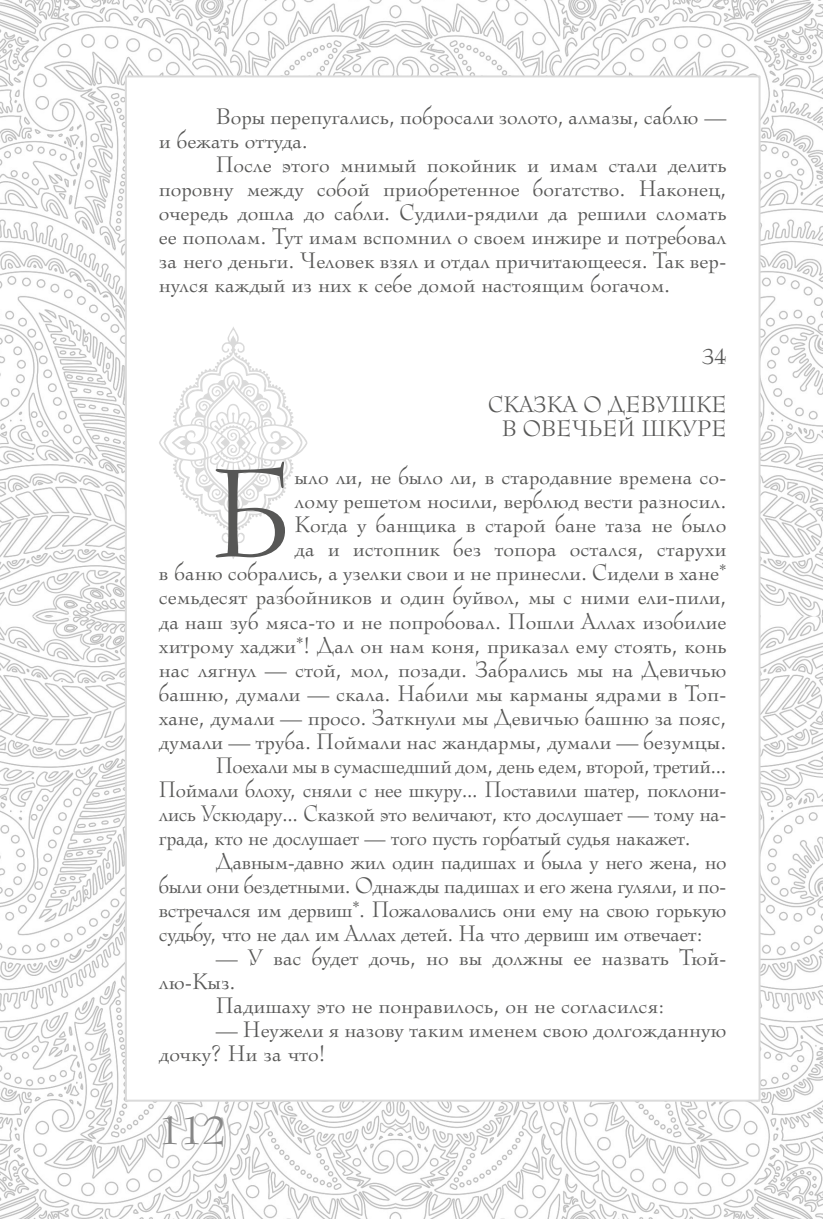
<style>
.page{position:relative;width:823px;height:1219px;background:#fff}
.page>*{position:absolute;margin:0;border:0;box-sizing:border-box;transform-origin:0 0}
.t1{font:123.2px "Metropol C";color:#575756}
.t2{font:40px "Metropol C";color:#878787}
.t3{font:22px/24px "Metropol C";color:#575756}
.t4{font:22px "Metropol C";color:#575756;scale:.96 1}
.t5{font:22px "Metropol C";letter-spacing:-.02em;color:#575756}
</style>
<div class="page">
<img style="left:0;top:0;width:822px;height:1219px">
<div style="left:125px;top:75px;width:635px;height:1027px;background:#fff;border:2px solid #dadada"></div>
<svg style="left:159px;top:327px;width:148px;height:232px"></svg>
<p class="t3" style="left:159px;top:105px;width:568px;text-indent:57px">Воры перепугались, побросали золото, алмазы, саблю — и бежать оттуда.</p>
<p class="t3" style="left:159px;top:153px;width:568px;text-align:justify;text-indent:57px">После этого мнимый покойник и имам стали делить поровну между собой приобретенное богатство. Наконец, очередь дошла до сабли. Судили-рядили да решили сломать ее пополам. Тут имам вспомнил о своем инжире и потребовал за него деньги. Человек взял и отдал причитающееся. Так вер&shy;нулся каждый из них к себе домой настоящим богачом.</p>
<p class="t3" style="left:488px;top:333px;width:239px;line-height:48px;text-align:right">34<br>СКАЗКА О ДЕВУШКЕ</p>
<p class="t3" style="left:501px;top:417px;width:226px">В ОВЕЧЬЕЙ ШКУРЕ</p>
<h1 class="t1" style="left:210px;top:441px;width:86px">Б</h1>
<p class="t3" style="left:294px;top:465px;width:433px">ыло ли, не было ли, в стародавние времена со-</p>
<p class="t3" style="left:294px;top:489px;width:433px">лому решетом носили, верблюд вести разносил.</p>
<p class="t3" style="left:294px;top:513px;width:433px">Когда у банщика в старой бане таза не было</p>
<p class="t3" style="left:294px;top:537px;width:433px">да и истопник без топора остался, старухи</p>
<p class="t3" style="left:159px;top:561px;width:568px">в баню собрались, а узелки свои и не принесли. Сидели в хане*</p>
<p class="t3" style="left:159px;top:585px;width:568px">семьдесят разбойников и один буйвол, мы с ними ели-пили,</p>
<p class="t3" style="left:159px;top:609px;width:568px">да наш зуб мяса-то и не попробовал. Пошли Аллах изобилие</p>
<p class="t3" style="left:159px;top:633px;width:568px">хитрому хаджи*! Дал он нам коня, приказал ему стоять, конь</p>
<p class="t3" style="left:159px;top:657px;width:568px">нас лягнул — стой, мол, позади. Забрались мы на Девичью</p>
<p class="t3" style="left:159px;top:681px;width:568px">башню, думали — скала. Набили мы карманы ядрами в Топ-</p>
<p class="t3" style="left:159px;top:705px;width:568px">хане, думали — просо. Заткнули мы Девичью башню за пояс,</p>
<p class="t3" style="left:159px;top:729px;width:568px">думали — труба. Поймали нас жандармы, думали — безумцы.</p>
<p class="t4" style="left:215px;top:752px;width:533px">Поехали мы в сумасшедший дом, день едем, второй, третий…</p>
<p class="t4" style="left:159px;top:776px;width:592px">Поймали блоху, сняли с нее шкуру… Поставили шатер, поклони-</p>
<p class="t4" style="left:159px;top:800px;width:592px">лись Ускюдару… Сказкой это величают, кто дослушает — тому на-</p>
<p class="t4" style="left:159px;top:824px;width:555px">града, кто не дослушает — того пусть горбатый судья накажет.</p>
<p class="t5" style="left:215px;top:848px;width:512px">Давным-давно жил один падишах и была у него жена, но</p>
<p class="t5" style="left:159px;top:872px;width:568px">были они бездетными. Однажды падишах и его жена гуляли, и по-</p>
<p class="t5" style="left:159px;top:896px;width:568px">встречался им дервиш*. Пожаловались они ему на свою горькую</p>
<p class="t5" style="left:159px;top:920px;width:545px">судьбу, что не дал им Аллах детей. На что дервиш им отвечает:</p>
<p class="t3" style="left:215px;top:945px;width:512px">— У вас будет дочь, но вы должны ее назвать Тюй-</p>
<p class="t3" style="left:159px;top:969px;width:78px">лю-Кыз.</p>
<p class="t3" style="left:215px;top:993px;width:450px">Падишаху это не понравилось, он не согласился:</p>
<p class="t3" style="left:159px;top:1017px;width:568px;text-indent:57px">— Неужели я назову таким именем свою долгожданную дочку? Ни за что!</p>
<h2 class="t2" style="left:159px;top:1107px;width:68px">112</h2>
</div>
